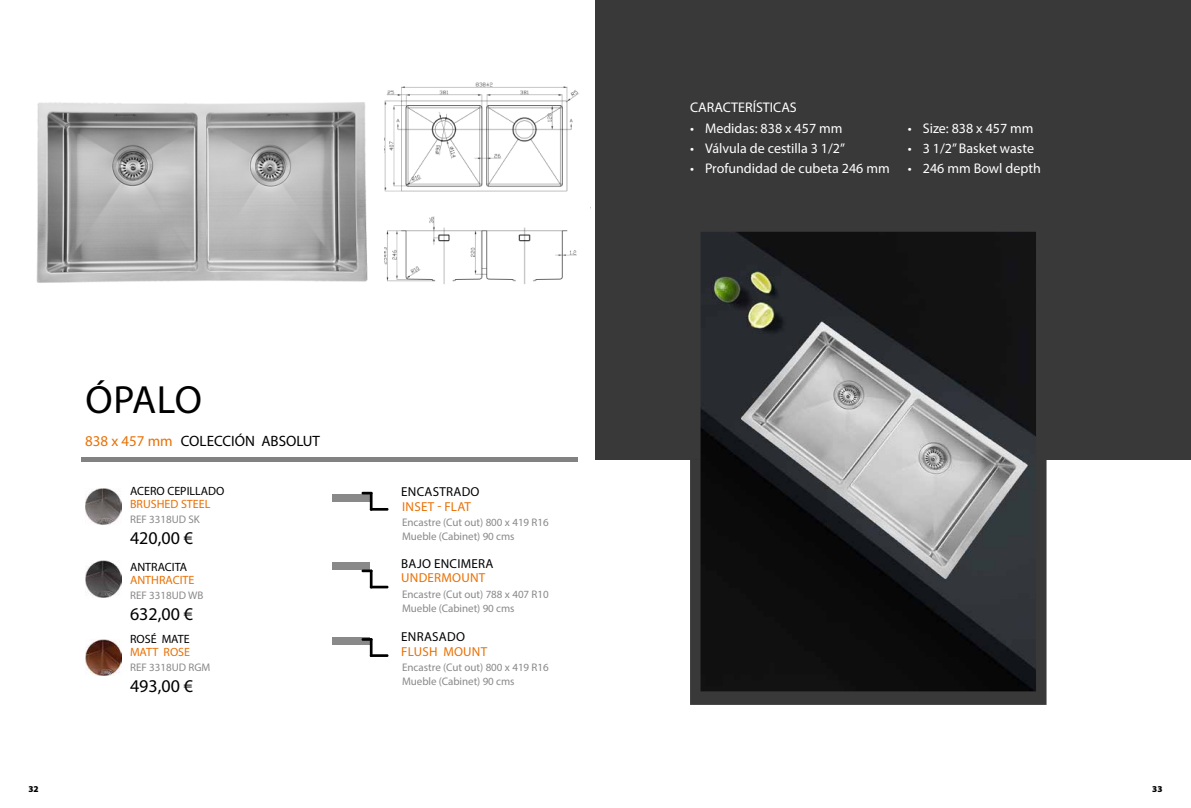
<style>
.page{position:relative;width:1191px;height:808px;background:#fff}
.page>*{position:absolute;margin:0;border:0;box-sizing:border-box;transform-origin:0 0}
.t1{font:39.5px "Myriad Pro";color:#000}
.t2{font:18px "Myriad Pro";color:#000}
.t3{font:15px "Myriad Pro";color:#000}
.t4{font:14px "Myriad Pro";color:#fff}
.t5{font:13px "Myriad Pro";letter-spacing:.02em;color:#000}
.t6{font:13px "Myriad Pro";letter-spacing:.02em;color:#e97105}
.t7{font:12px "Myriad Pro";color:#000}
.t8{font:12px "Myriad Pro";color:#e97105}
.t9{font:11px "Myriad Pro";color:#898989}
.t10{font:900 9px "Myriad Pro";color:#000}
.s1{color:#e97105}
</style>
<div class="page">
<div style="left:82px;top:457px;width:496px;height:5px;background:#828282"></div>
<img style="left:86px;top:488px;width:36px;height:36px">
<img style="left:85px;top:561px;width:37px;height:36px">
<img style="left:85px;top:639px;width:37px;height:37px">
<div style="left:332px;top:494px;width:38px;height:8px;background:#898989"></div>
<svg style="left:361px;top:492px;width:11px;height:18px"></svg>
<hr style="left:370px;top:508px;width:18px;height:3px;background:#000">
<div style="left:332px;top:563px;width:38px;height:7px;background:#898989"></div>
<svg style="left:361px;top:569px;width:27px;height:19px"></svg>
<div style="left:332px;top:637px;width:38px;height:8px;background:#898989"></div>
<svg style="left:361px;top:638px;width:11px;height:19px"></svg>
<hr style="left:370px;top:654px;width:18px;height:3px;background:#000">
<img style="left:36px;top:102px;width:332px;height:181px">
<img style="left:385px;top:82px;width:194px;height:202px">
<div style="left:595px;top:0;width:596px;height:459px;background:#393939"></div>
<svg style="left:700px;top:231px;width:336px;height:228px;background:#454647"></svg>
<svg style="left:690px;top:459px;width:356px;height:246px;background:#333435"></svg>
<p class="t4" style="left:690px;top:98px;width:108px">CARACTERÍSTICAS</p>
<p class="t4" style="left:690px;top:120px;width:154px">• Medidas: 838 x 457 mm</p>
<p class="t4" style="left:690px;top:140px;width:156px">• Válvula de cestilla 3 1/2”</p>
<p class="t4" style="left:690px;top:160px;width:201px">• Profundidad de cubeta 246 mm</p>
<p class="t4" style="left:907px;top:120px;width:127px">• Size: 838 x 457 mm</p>
<p class="t4" style="left:907px;top:140px;width:128px">• 3 1/2” Basket waste</p>
<p class="t4" style="left:907px;top:160px;width:134px">• 246 mm Bowl depth</p>
<h1 class="t1" style="left:85px;top:375px;width:118px">ÓPALO</h1>
<h3 class="t3" style="left:85px;top:432px;width:236px"><span class="s1">838 x 457 mm</span> COLECCIÓN ABSOLUT</h3>
<p class="t7" style="left:130px;top:484px;width:96px">ACERO CEPILLADO</p>
<p class="t5" style="left:401px;top:483px;width:80px">ENCASTRADO</p>
<p class="t8" style="left:130px;top:496px;width:82px">BRUSHED STEEL</p>
<p class="t6" style="left:402px;top:498px;width:70px">INSET - FLAT</p>
<p class="t9" style="left:130px;top:512px;width:71px">REF 3318UD SK</p>
<p class="t9" style="left:402px;top:515px;width:148px">Encastre (Cut out) 800 x 419 R16</p>
<h2 class="t2" style="left:130px;top:527px;width:64px">420,00 €</h2>
<p class="t9" style="left:402px;top:530px;width:114px">Mueble (Cabinet) 90 cms</p>
<p class="t7" style="left:130px;top:559px;width:59px">ANTRACITA</p>
<p class="t5" style="left:401px;top:555px;width:94px">BAJO ENCIMERA</p>
<p class="t8" style="left:130px;top:572px;width:66px">ANTHRACITE</p>
<p class="t6" style="left:401px;top:570px;width:86px">UNDERMOUNT</p>
<p class="t9" style="left:130px;top:588px;width:75px">REF 3318UD WB</p>
<p class="t9" style="left:402px;top:587px;width:148px">Encastre (Cut out) 788 x 407 R10</p>
<h2 class="t2" style="left:130px;top:602px;width:64px">632,00 €</h2>
<p class="t9" style="left:402px;top:601px;width:114px">Mueble (Cabinet) 90 cms</p>
<p class="t7" style="left:130px;top:632px;width:61px">ROSÉ MATE</p>
<p class="t5" style="left:401px;top:628px;width:65px">ENRASADO</p>
<p class="t8" style="left:130px;top:645px;width:61px">MATT ROSE</p>
<p class="t6" style="left:401px;top:643px;width:87px">FLUSH MOUNT</p>
<p class="t9" style="left:130px;top:660px;width:82px">REF 3318UD RGM</p>
<p class="t9" style="left:402px;top:660px;width:148px">Encastre (Cut out) 800 x 419 R16</p>
<h2 class="t2" style="left:130px;top:675px;width:64px">493,00 €</h2>
<p class="t9" style="left:402px;top:674px;width:114px">Mueble (Cabinet) 90 cms</p>
<p class="t10" style="left:28px;top:783px;width:12px">32</p>
<p class="t10" style="left:1152px;top:783px;width:12px">33</p>
</div>
